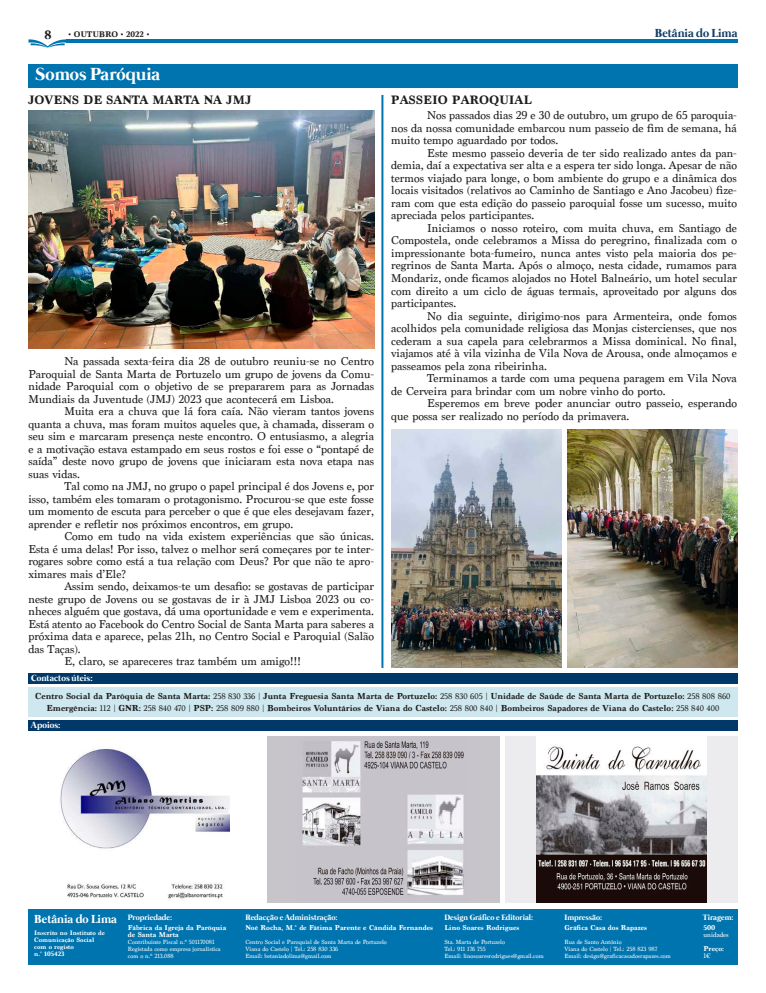
<style>
.page{position:relative;width:766px;height:993px;background:#fff}
.page>*{position:absolute;margin:0;border:0;box-sizing:border-box;transform-origin:0 0}
.t1{font:700 18px "Mermaid";color:#fff}
.t2{font:12px/12.5px "Marion";color:#1d1d1b;text-align:justify}
.t3{font:700 12px "Marion";color:#1d1d1b}
.t4{font:700 12px "Mermaid";color:#123e67}
.t5{font:700 12px "Mermaid";color:#fff}
.t6{font:700 9.1px "Mermaid";color:#fff}
.t7{font:700 8.6px/12px "Marion";color:#1d1d1b;text-align:center}
.t8{font:700 8px "Mermaid";color:#fff}
.t9{font:700 8px "Marion";color:#1d1d1b}
.t10{font:700 7px/7px "Marion";color:#fff}
.t11{font:7px "Marion";color:#fff}
.t12{font:6.3px/7px "Marion";color:#fff}
.t13{font:700 6.3px/7px "Marion";color:#fff}
.s1{font-weight:400}
</style>
<div class="page">
<hr style="left:66px;top:39px;width:671px;height:4px;background:#0074ae">
<svg style="left:28px;top:39px;width:38px;height:9px"></svg>
<div style="left:28px;top:64px;width:709px;height:24px;background:#0074ae"></div>
<div style="left:28px;top:687px;width:709px;height:29px;background:#cfe8f0"></div>
<div style="left:28px;top:673px;width:709px;height:10px;background:#003969"></div>
<div style="left:28px;top:720px;width:709px;height:10px;background:#003969"></div>
<div style="left:28px;top:908px;width:709px;height:56px;background:#0074ae"></div>
<div style="left:266px;top:736px;width:233px;height:166px;background:#c7c5c9"></div>
<div style="left:505px;top:736px;width:232px;height:166px;background:#ececee"></div>
<img style="left:302px;top:741px;width:162px;height:154px">
<img style="left:536px;top:736px;width:170px;height:166px">
<img style="left:59px;top:748px;width:171px;height:151px">
<hr style="left:381px;top:95px;width:2px;height:572px;background:#0074ae">
<img style="left:28px;top:111px;width:346px;height:238px">
<img style="left:391px;top:430px;width:170px;height:237px">
<img style="left:567px;top:430px;width:170px;height:237px">
<p class="t3" style="left:44px;top:28px;width:9px">8</p>
<p class="t9" style="left:69px;top:29px;width:82px">• OUTUBRO • 2022 •</p>
<p class="t4" style="left:654px;top:27px;width:84px">Betânia do Lima</p>
<h1 class="t1" style="left:35px;top:64px;width:126px">Somos Paróquia</h1>
<p class="t3" style="left:28px;top:93px;width:225px">JOVENS DE SANTA MARTA NA JMJ</p>
<p class="t3" style="left:391px;top:93px;width:142px">PASSEIO PAROQUIAL</p>
<p class="t2" style="left:391px;top:109px;width:347px;text-indent:36px">Nos passados dias 29 e 30 de outubro, um grupo de 65 paroquia&shy;nos da nossa comunidade embarcou num passeio de fim de semana, há muito tempo aguardado por todos.</p>
<p class="t2" style="left:391px;top:147px;width:347px;text-indent:36px">Este mesmo passeio deveria de ter sido realizado antes da pan&shy;demia, daí a expectativa ser alta e a espera ter sido longa. Apesar de não termos viajado para longe, o bom ambiente do grupo e a dinâmica dos locais visitados (relativos ao Caminho de Santiago e Ano Jacobeu) fize&shy;ram com que esta edição do passeio paroquial fosse um sucesso, muito apreciada pelos participantes.</p>
<p class="t2" style="left:391px;top:222px;width:347px;text-indent:36px">Iniciamos o nosso roteiro, com muita chuva, em Santiago de Compostela, onde celebramos a Missa do peregrino, finalizada com o impressionante bota-fumeiro, nunca antes visto pela maioria dos pe&shy;regrinos de Santa Marta. Após o almoço, nesta cidade, rumamos para Mondariz, onde ficamos alojados no Hotel Balneário, um hotel secular com direito a um ciclo de águas termais, aproveitado por alguns dos participantes.</p>
<p class="t2" style="left:391px;top:309px;width:347px;text-indent:36px">No dia seguinte, dirigimo-nos para Armenteira, onde fomos acolhidos pela comunidade religiosa das Monjas cistercienses, que nos cederam a sua capela para celebrarmos a Missa dominical. No final, viajamos até à vila vizinha de Vila Nova de Arousa, onde almoçamos e passeamos pela zona ribeirinha.</p>
<p class="t2" style="left:391px;top:372px;width:347px;text-indent:36px">Terminamos a tarde com uma pequena paragem em Vila Nova de Cerveira para brindar com um nobre vinho do porto.</p>
<p class="t2" style="left:391px;top:397px;width:347px;text-indent:36px">Esperemos em breve poder anunciar outro passeio, esperando que possa ser realizado no período da primavera.</p>
<p class="t2" style="left:28px;top:355px;width:347px;text-indent:36px">Na passada sexta-feira dia 28 de outubro reuniu-se no Centro Paroquial de Santa Marta de Portuzelo um grupo de jovens da Comu&shy;nidade Paroquial com o objetivo de se prepararem para as Jornadas Mundiais da Juventude (JMJ) 2023 que acontecerá em Lisboa.</p>
<p class="t2" style="left:28px;top:405px;width:347px;text-indent:36px">Muita era a chuva que lá fora caía. Não vieram tantos jovens quanta a chuva, mas foram muitos aqueles que, à chamada, disseram o seu sim e marcaram presença neste encontro. O entusiasmo, a alegria e a motivação estava estampado em seus rostos e foi esse o “pontapé de saída” deste novo grupo de jovens que iniciaram esta nova etapa nas suas vidas.</p>
<p class="t2" style="left:28px;top:480px;width:347px;text-indent:36px">Tal como na JMJ, no grupo o papel principal é dos Jovens e, por isso, também eles tomaram o protagonismo. Procurou-se que este fosse um momento de escuta para perceber o que é que eles desejavam fazer, aprender e refletir nos próximos encontros, em grupo.</p>
<p class="t2" style="left:28px;top:530px;width:347px;text-indent:36px">Como em tudo na vida existem experiências que são únicas.<br>Esta é uma delas! Por isso, talvez o melhor será começares por te inter&shy;rogares sobre como está a tua relação com Deus? Por que não te apro&shy;ximares mais d’Ele?</p>
<p class="t2" style="left:64px;top:580px;width:311px">Assim sendo, deixamos-te um desafio: se gostavas de participar</p>
<p class="t2" style="left:28px;top:592px;width:347px">neste grupo de Jovens ou se gostavas de ir à JMJ Lisboa 2023 ou co-</p>
<p class="t2" style="left:28px;top:605px;width:347px">nheces alguém que gostava, dá uma oportunidade e vem e experimenta.</p>
<p class="t2" style="left:28px;top:617px;width:347px">Está atento ao Facebook do Centro Social de Santa Marta para saberes a</p>
<p class="t2" style="left:28px;top:630px;width:347px">próxima data e aparece, pelas 21h, no Centro Social e Paroquial (Salão</p>
<p class="t2" style="left:28px;top:642px;width:54px">das Taças).</p>
<p class="t2" style="left:64px;top:655px;width:238px">E, claro, se apareceres traz também um amigo!!!</p>
<p class="t7" style="left:35px;top:690px;width:696px">Centro Social da Paróquia de Santa Marta: <span class="s1">258 830 336 |</span> Junta Freguesia Santa Marta de Portuzelo: <span class="s1">258 830 605 |</span> Unidade de Saúde de Santa Marta de Portuzelo: <span class="s1">258 808 860<br></span>Emergência: <span class="s1">112 |</span> GNR: <span class="s1">258 840 470 |</span> PSP: <span class="s1">258 809 880 |</span> Bombeiros Voluntários de Viana do Castelo: <span class="s1">258 800 840 |</span> Bombeiros Sapadores de Viana do Castelo: <span class="s1">258 840 400</span></p>
<p class="t6" style="left:31px;top:673px;width:63px">Contactos úteis:</p>
<p class="t6" style="left:31px;top:719px;width:31px">Apoios:</p>
<p class="t5" style="left:34px;top:911px;width:84px">Betânia do Lima</p>
<p class="t13" style="left:34px;top:929px;width:72px">Inscrito no Instituto de<br>Comunicação Social com o registo<br>n.º 105423</p>
<p class="t8" style="left:128px;top:912px;width:46px">Propriedade:</p>
<p class="t10" style="left:128px;top:923px;width:100px">Fábrica da Igreja da Paróquia de Santa Marta</p>
<p class="t12" style="left:128px;top:937px;width:94px">Contribuinte Fiscal n.º 501170081<br>Registada como empresa jornalística com o n.º 213.088</p>
<p class="t8" style="left:245px;top:912px;width:93px">Redacção e Administração:</p>
<p class="t10" style="left:245px;top:923px;width:189px">Noé Rocha, M.ª de Fátima Parente e Cândida Fernandes</p>
<p class="t12" style="left:245px;top:937px;width:143px">Centro Social e Paroquial de Santa Marta de Portuzelo<br>Viana do Castelo | Tel.: 258 830 336<br>Email: betaniadolima@gmail.com</p>
<p class="t8" style="left:444px;top:912px;width:90px">Design Gráfico e Editorial:</p>
<p class="t10" style="left:444px;top:923px;width:76px">Lino Soares Rodrigues</p>
<p class="t12" style="left:444px;top:937px;width:101px">Sta. Marta de Portuzelo<br>Tel.: 911 176 755<br>Email: linosoaresrodrigues@gmail.com</p>
<p class="t8" style="left:564px;top:912px;width:39px">Impressão:</p>
<p class="t10" style="left:564px;top:923px;width:84px">Gráfica Casa dos Rapazes</p>
<p class="t12" style="left:564px;top:937px;width:108px">Rua de Santo António<br>Viana do Castelo | Tel.: 258 823 987<br>Email: design@graficacasadosrapazes.com</p>
<p class="t8" style="left:702px;top:912px;width:32px">Tiragem:</p>
<p class="t10" style="left:703px;top:923px;width:13px">500</p>
<p class="t11" style="left:703px;top:929px;width:27px">unidades</p>
<p class="t10" style="left:703px;top:944px;width:22px">Preço:</p>
<p class="t11" style="left:703px;top:950px;width:9px">1€</p>
</div>
